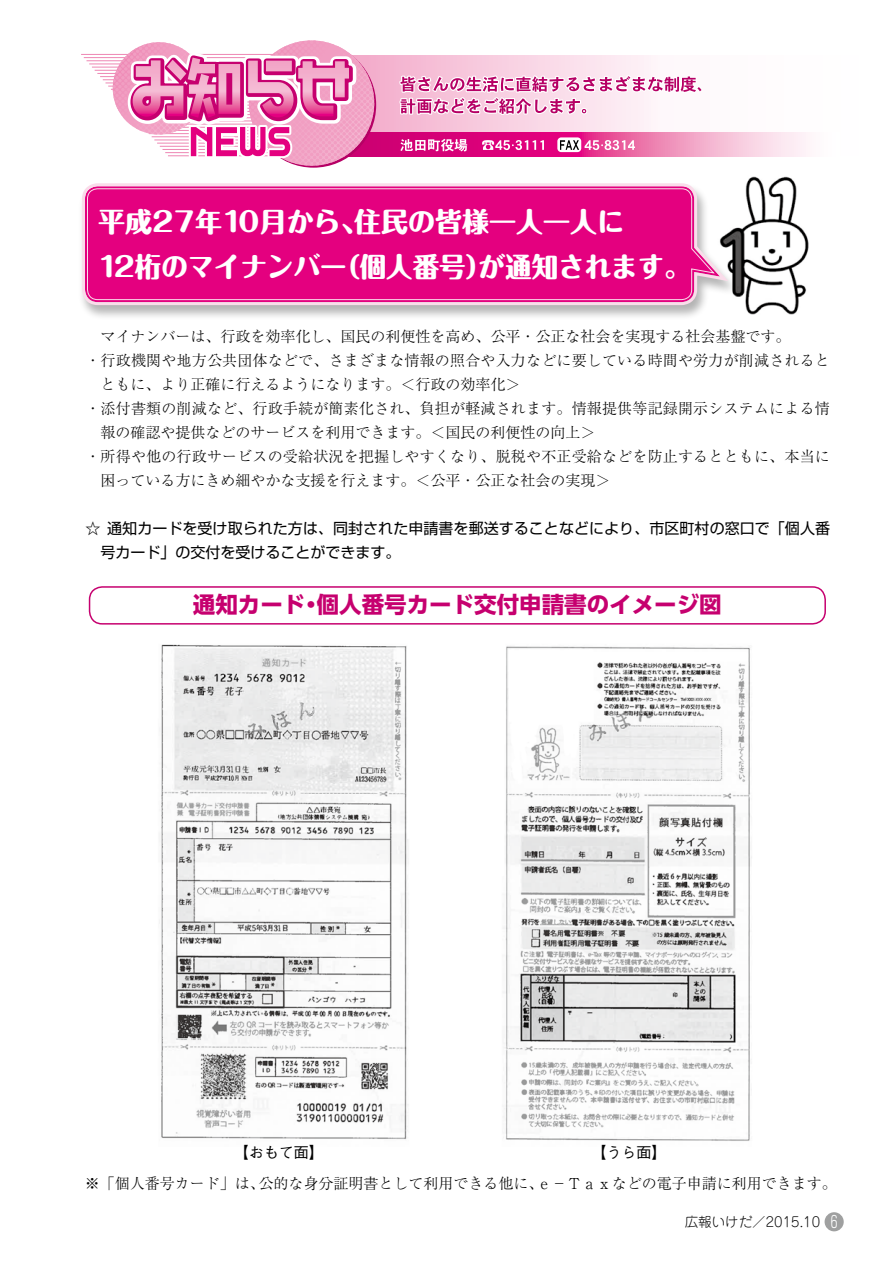
<style>
.page{position:relative;width:893px;height:1263px;background:#fff}
.page>*{position:absolute;margin:0;border:0;box-sizing:border-box;transform-origin:0 0}
.t1{font:800 27px/45px "Maru Fo Pro";color:#fff}
.t2{font:700 22.5px "UD Shin Go Pro";color:#c6006f}
.t3{font:300 15px "Ryumin Pro";color:#000}
.t4{font:15px/24px "Shin Go Pro";letter-spacing:.005em;color:#000}
.t5{font:500 15px "Gothic BBB Pro";color:#000}
.t6{font:300 13.5px "Jun 101 Pro";color:#000}
.s1{font-family:"Shin Go Pro";font-size:16.5px;color:#fff}
</style>
<div class="page">
<div style="left:825px;top:1212px;width:19px;height:19px;background:#9fa0a0;border-radius:50%"></div>
<img style="left:159px;top:644px;width:593px;height:497px">
<img style="left:739px;top:176px;width:70px;height:139px">
<hr style="left:81px;top:54px;width:231px;height:1px;background:#ee87b4">
<hr style="left:84px;top:57px;width:231px;height:1px;background:#ee87b4">
<hr style="left:87px;top:61px;width:230px;height:1px;background:#ee87b4">
<hr style="left:89px;top:64px;width:231px;height:1px;background:#ee87b4">
<hr style="left:92px;top:67px;width:231px;height:1px;background:#ee87b4">
<hr style="left:95px;top:70px;width:230px;height:1px;background:#ee87b4">
<hr style="left:97px;top:73px;width:231px;height:1px;background:#ee87b4">
<hr style="left:100px;top:76px;width:231px;height:1px;background:#ee87b4">
<hr style="left:103px;top:80px;width:231px;height:1px;background:#ee87b4">
<hr style="left:106px;top:83px;width:230px;height:1px;background:#ee87b4">
<hr style="left:108px;top:86px;width:231px;height:1px;background:#ee87b4">
<hr style="left:111px;top:89px;width:231px;height:1px;background:#ee87b4">
<hr style="left:168px;top:156px;width:231px;height:1px;background:#ee87b4">
<div style="left:315px;top:55px;width:575px;height:101px;background:linear-gradient(to right,#f2accb,#fff)"></div>
<svg style="left:362px;top:132px;width:478px;height:24px;background:#e96faf"></svg>
<svg style="left:113px;top:42px;width:92px;height:93px"></svg>
<svg style="left:249px;top:40px;width:125px;height:126px"></svg>
<svg style="left:118px;top:44px;width:244px;height:117px"></svg>
<svg style="left:398px;top:73px;width:307px;height:44px"></svg>
<div style="left:557px;top:137px;width:24px;height:15px;background:#fff;border-radius:4px"></div>
<svg style="left:400px;top:139px;width:67px;height:12px"></svg>
<svg style="left:560px;top:140px;width:19px;height:10px"></svg>
<svg style="left:482px;top:140px;width:62px;height:10px"></svg>
<svg style="left:585px;top:140px;width:50px;height:10px"></svg>
<div style="left:78px;top:183px;width:661px;height:137px;background:#000;opacity:.3"></div>
<svg style="left:80px;top:183px;width:652px;height:124px"></svg>
<svg style="left:86px;top:188px;width:630px;height:113px;background:#e40b84"></svg>
<div style="left:89px;top:586px;width:737px;height:39px;border:2px solid #c6006f;border-radius:13px"></div>
<h1 class="t1" style="left:98px;top:196px;width:594px">平成27年10月から、住民の皆様一人一人に<br>12桁のマイナンバー（個人番号）が通知されます。</h1>
<p class="t3" style="left:85px;top:325px;width:707px">　マイナンバーは、行政を効率化し、国民の利便性を高め、公平・公正な社会を実現する社会基盤です。</p>
<p class="t3" style="left:85px;top:349px;width:746px">・行政機関や地方公共団体などで、さまざまな情報の照合や入力などに要している時間や労力が削減されると</p>
<p class="t3" style="left:100px;top:373px;width:421px">ともに、より正確に行えるようになります。＜行政の効率化＞</p>
<p class="t3" style="left:85px;top:397px;width:746px">・添付書類の削減など、行政手続が簡素化され、負担が軽減されます。情報提供等記録開示システムによる情</p>
<p class="t3" style="left:100px;top:421px;width:496px">報の確認や提供などのサービスを利用できます。＜国民の利便性の向上＞</p>
<p class="t3" style="left:85px;top:445px;width:746px">・所得や他の行政サービスの受給状況を把握しやすくなり、脱税や不正受給などを防止するとともに、本当に</p>
<p class="t3" style="left:100px;top:469px;width:511px">困っている方にきめ細やかな支援を行えます。＜公平・公正な社会の実現＞</p>
<p class="t4" style="left:100px;top:514px;width:731px;text-indent:-15px">☆ 通知カードを受け取られた方は、同封された申請書を郵送することなどにより、市区町村の窓口で「個人番号カード」の交付を受けることができます。</p>
<h2 class="t2" style="left:193px;top:586px;width:530px">通知カード・個人番号カード交付申請書のイメージ図</h2>
<p class="t5" style="left:234px;top:1140px;width:91px">【おもて面】</p>
<p class="t5" style="left:592px;top:1140px;width:76px">【うら面】</p>
<p class="t3" style="left:85px;top:1171px;width:754px">※「個人番号カード」は、公的な身分証明書として利用できる他に、ｅ－Ｔａｘなどの電子申請に利用できます。</p>
<p class="t6" style="left:685px;top:1211px;width:154px">広報いけだ／2015.10 <span class="s1">6</span></p>
</div>
